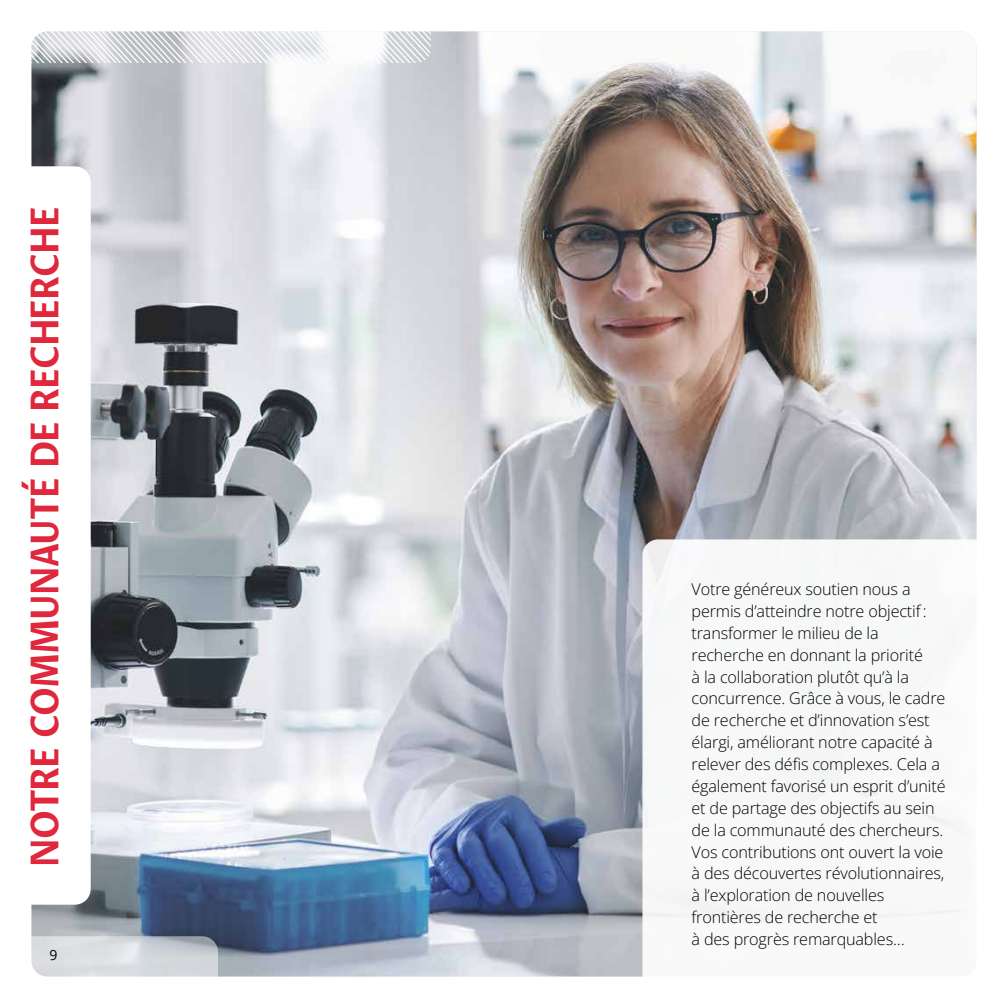
<style>
.page{position:relative;width:1008px;height:1008px;background:#fff}
.page>*{position:absolute;margin:0;border:0;box-sizing:border-box;transform-origin:0 0}
.t1{font:700 38.5px "Proza Libre";letter-spacing:-.03em;color:#e0273c;scale:.88 1}
.t2{font:300 16.1px/21.9px "Open Sans";letter-spacing:-.01em;color:#000}
.t3{font:14px "Open Sans";color:#000}
</style>
<div class="page">
<img style="left:32px;top:32px;width:944px;height:944px">
<svg style="left:642px;top:539px;width:335px;height:438px"></svg>
<div style="left:0;top:166px;width:91px;height:739px;background:#fff;border-radius:16px"></div>
<svg style="left:0;top:936px;width:218px;height:63px"></svg>
<svg style="left:31px;top:31px;width:400px;height:32px"></svg>
<h1 class="t1" style="left:21px;top:867px;width:752px;rotate:-90deg">NOTRE COMMUNAUTÉ DE RECHERCHE</h1>
<p class="t3" style="left:50px;top:945px;width:10px">9</p>
<p class="t2" style="left:692px;top:578px;width:256px">Votre généreux soutien nous a permis d’atteindre notre objectif : transformer le milieu de la recherche en donnant la priorité<br>à la collaboration plutôt qu’à la concurrence. Grâce à vous, le cadre de recherche et d’innovation s’est élargi, améliorant notre capacité à relever des défis complexes. Cela a également favorisé un esprit d’unité et de partage des objectifs au sein de la communauté des chercheurs.<br>Vos contributions ont ouvert la voie à des découvertes révolutionnaires, à l’exploration de nouvelles frontières de recherche et<br>à des progrès remarquables…</p>
</div>
